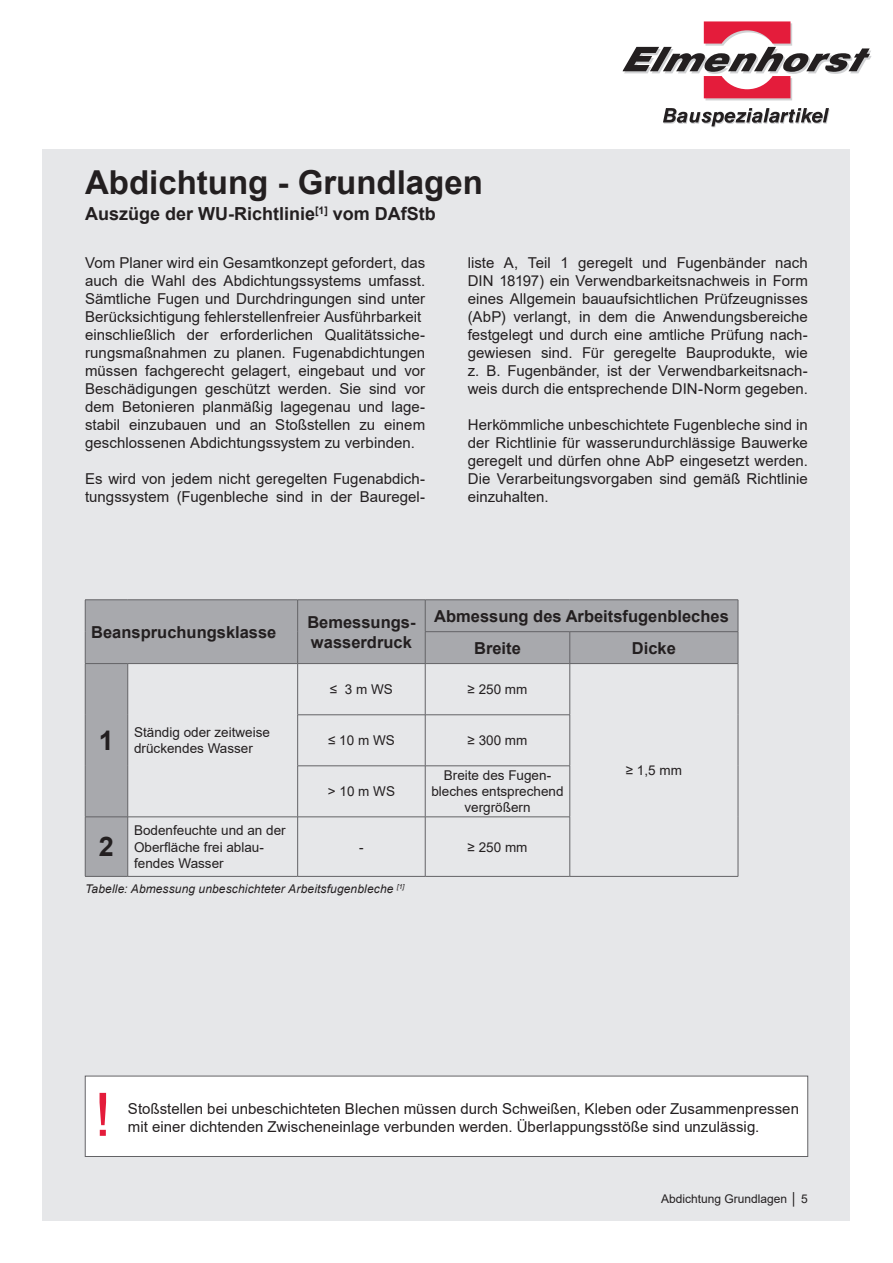
<style>
.page{position:relative;width:893px;height:1263px;background:#fff}
.page>*{position:absolute;margin:0;border:0;box-sizing:border-box;transform-origin:0 0}
.t1{font:60px "Arial";color:#e41c3b}
.t2{font:700 33px "Arial";color:#231f20}
.t3{font:700 27px "Arial";color:#231f20}
.t4{font:700 18px "Arial";color:#231f20}
.t5{font:700 16.5px/19.8px "Arial";color:#231f20}
.t6{font:15px/18px "Arial";letter-spacing:.005em;color:#231f20}
.t7{font:13.5px/16.2px "Arial";color:#231f20}
.t8{font:italic 12px "Arial";letter-spacing:.01em;color:#231f20}
.t9{font:12px "Arial";color:#231f20}
</style>
<div class="page">
<div style="left:43px;top:149px;width:807px;height:1071px;background:#e6e7e9"></div>
<svg style="left:663px;top:108px;width:167px;height:20px"></svg>
<svg style="left:622px;top:21px;width:250px;height:79px"></svg>
<svg style="left:86px;top:600px;width:652px;height:276px"></svg>
<hr style="left:85px;top:599px;width:43px;height:1px;background:#636366">
<hr style="left:85px;top:600px;width:1px;height:32px;background:#636366">
<hr style="left:128px;top:599px;width:170px;height:1px;background:#636366">
<hr style="left:298px;top:599px;width:127px;height:1px;background:#636366">
<hr style="left:297px;top:600px;width:1px;height:32px;background:#636366">
<hr style="left:85px;top:632px;width:1px;height:31px;background:#636366">
<hr style="left:297px;top:632px;width:1px;height:31px;background:#636366">
<hr style="left:85px;top:663px;width:43px;height:1px;background:#636366">
<hr style="left:128px;top:663px;width:170px;height:1px;background:#636366">
<hr style="left:298px;top:663px;width:127px;height:1px;background:#636366">
<hr style="left:425px;top:599px;width:145px;height:1px;background:#636366">
<hr style="left:425px;top:600px;width:1px;height:31px;background:#636366">
<hr style="left:570px;top:599px;width:168px;height:1px;background:#636366">
<hr style="left:738px;top:600px;width:1px;height:31px;background:#636366">
<hr style="left:425px;top:631px;width:145px;height:1px;background:#636366">
<hr style="left:425px;top:632px;width:1px;height:31px;background:#636366">
<hr style="left:570px;top:631px;width:168px;height:1px;background:#636366">
<hr style="left:570px;top:632px;width:1px;height:31px;background:#636366">
<hr style="left:738px;top:632px;width:1px;height:31px;background:#636366">
<hr style="left:425px;top:663px;width:145px;height:1px;background:#636366">
<hr style="left:570px;top:663px;width:168px;height:1px;background:#636366">
<hr style="left:85px;top:664px;width:1px;height:51px;background:#636366">
<hr style="left:85px;top:715px;width:1px;height:51px;background:#636366">
<hr style="left:85px;top:766px;width:1px;height:51px;background:#636366">
<hr style="left:85px;top:816px;width:43px;height:1px;background:#636366">
<hr style="left:85px;top:817px;width:1px;height:59px;background:#636366">
<hr style="left:85px;top:876px;width:43px;height:1px;background:#636366">
<hr style="left:127px;top:664px;width:1px;height:51px;background:#636366">
<hr style="left:127px;top:715px;width:1px;height:51px;background:#636366">
<hr style="left:127px;top:766px;width:1px;height:51px;background:#636366">
<hr style="left:297px;top:664px;width:1px;height:51px;background:#636366">
<hr style="left:425px;top:664px;width:1px;height:51px;background:#636366">
<hr style="left:570px;top:664px;width:1px;height:51px;background:#636366">
<hr style="left:738px;top:664px;width:1px;height:51px;background:#636366">
<hr style="left:738px;top:715px;width:1px;height:51px;background:#636366">
<hr style="left:738px;top:766px;width:1px;height:51px;background:#636366">
<hr style="left:738px;top:817px;width:1px;height:59px;background:#636366">
<hr style="left:570px;top:876px;width:168px;height:1px;background:#636366">
<hr style="left:297px;top:714px;width:128px;height:1px;background:#636366">
<hr style="left:297px;top:715px;width:1px;height:51px;background:#636366">
<hr style="left:425px;top:714px;width:145px;height:1px;background:#636366">
<hr style="left:425px;top:715px;width:1px;height:51px;background:#636366">
<hr style="left:570px;top:715px;width:1px;height:51px;background:#636366">
<hr style="left:297px;top:765px;width:128px;height:1px;background:#636366">
<hr style="left:297px;top:766px;width:1px;height:51px;background:#636366">
<hr style="left:425px;top:765px;width:145px;height:1px;background:#636366">
<hr style="left:425px;top:766px;width:1px;height:51px;background:#636366">
<hr style="left:570px;top:766px;width:1px;height:51px;background:#636366">
<hr style="left:128px;top:816px;width:170px;height:1px;background:#636366">
<hr style="left:127px;top:817px;width:1px;height:59px;background:#636366">
<hr style="left:298px;top:816px;width:127px;height:1px;background:#636366">
<hr style="left:297px;top:817px;width:1px;height:59px;background:#636366">
<hr style="left:425px;top:816px;width:145px;height:1px;background:#636366">
<hr style="left:425px;top:817px;width:1px;height:59px;background:#636366">
<hr style="left:570px;top:817px;width:1px;height:59px;background:#636366">
<hr style="left:128px;top:876px;width:170px;height:1px;background:#636366">
<hr style="left:298px;top:876px;width:127px;height:1px;background:#636366">
<hr style="left:425px;top:876px;width:145px;height:1px;background:#636366">
<div style="left:85px;top:1076px;width:723px;height:80px;background:#fff"></div>
<div style="left:85px;top:1076px;width:723px;height:81px;border:1px solid #636366"></div>
<h2 class="t2" style="left:85px;top:159px;width:399px">Abdichtung - Grundlagen</h2>
<p class="t4" style="left:85px;top:201px;width:352px">Auszüge der WU-Richtlinie<sup>[1]</sup> vom DAfStb</p>
<p class="t6" style="left:85px;top:253px;width:342px">Vom Planer wird ein Gesamtkonzept gefordert, das auch die Wahl des Abdichtungssystems umfasst.<br>Sämtliche Fugen und Durchdringungen sind unter Berücksichtigung fehlerstellenfreier Ausführbarkeit einschließlich der erforderlichen Qualitätssiche&shy;rungsmaßnahmen zu planen. Fugenabdichtungen müssen fachgerecht gelagert, eingebaut und vor Beschädigungen geschützt werden. Sie sind vor dem Betonieren planmäßig lagegenau und lage&shy;stabil einzubauen und an Stoßstellen zu einem geschlossenen Abdichtungssystem zu verbinden.</p>
<p class="t6" style="left:85px;top:469px;width:342px">Es wird von jedem nicht geregelten Fugenabdich&shy;tungssystem (Fugenbleche sind in der Bauregel-</p>
<p class="t6" style="left:468px;top:253px;width:342px;text-align:justify">liste A, Teil 1 geregelt und Fugenbänder nach DIN 18197) ein Verwendbarkeitsnachweis in Form eines Allgemein bauaufsichtlichen Prüfzeugnisses (AbP) verlangt, in dem die Anwendungsbereiche festgelegt und durch eine amtliche Prüfung nach&shy;gewiesen sind. Für geregelte Bauprodukte, wie z. B. Fugenbänder, ist der Verwendbarkeitsnach&shy;weis durch die entsprechende DIN-Norm gegeben.</p>
<p class="t6" style="left:468px;top:415px;width:342px;text-align:justify">Herkömmliche unbeschichtete Fugenbleche sind in der Richtlinie für wasserundurchlässige Bauwerke geregelt und dürfen ohne AbP eingesetzt werden.<br>Die Verarbeitungsvorgaben sind gemäß Richtlinie einzuhalten.</p>
<p class="t5" style="left:91px;top:622px;width:187px">Beanspruchungsklasse</p>
<p class="t5" style="left:307px;top:612px;width:110px">Bemessungs&shy;wasserdruck</p>
<p class="t5" style="left:474px;top:600px;width:256px;line-height:32px;text-indent:-40px">Abmessung des Arbeitsfugenbleches<br>Breite</p>
<p class="t5" style="left:632px;top:638px;width:46px">Dicke</p>
<h3 class="t3" style="left:99px;top:722px;width:17px">1</h3>
<p class="t7" style="left:134px;top:724px;width:137px">Ständig oder zeitweise drückendes Wasser</p>
<p class="t7" style="left:330px;top:681px;width:64px">≤ 3 m WS</p>
<p class="t7" style="left:468px;top:681px;width:61px">≥ 250 mm</p>
<p class="t7" style="left:328px;top:732px;width:68px">≤ 10 m WS</p>
<p class="t7" style="left:468px;top:732px;width:61px">≥ 300 mm</p>
<p class="t7" style="left:328px;top:783px;width:69px">&gt; 10 m WS</p>
<p class="t7" style="left:431px;top:767px;width:134px;text-align:center">Breite des Fugen&shy;bleches entsprechend vergrößern</p>
<h3 class="t3" style="left:99px;top:828px;width:17px">2</h3>
<p class="t7" style="left:134px;top:822px;width:153px">Bodenfeuchte und an der<br>Oberfläche frei ablau&shy;fendes Wasser</p>
<p class="t7" style="left:359px;top:839px;width:6px">-</p>
<p class="t7" style="left:468px;top:839px;width:61px">≥ 250 mm</p>
<p class="t8" style="left:85px;top:881px;width:321px">Tabelle: Abmessung unbeschichteter Arbeitsfugenbleche <sup>[1]</sup></p>
<p class="t7" style="left:626px;top:762px;width:58px">≥ 1,5 mm</p>
<h1 class="t1" style="left:94px;top:1073px;width:18px">!</h1>
<p class="t6" style="left:128px;top:1099px;width:673px">Stoßstellen bei unbeschichteten Blechen müssen durch Schweißen, Kleben oder Zusammenpressen</p>
<p class="t6" style="left:128px;top:1117px;width:633px">mit einer dichtenden Zwischeneinlage verbunden werden. Überlappungsstöße sind unzulässig.</p>
<p class="t9" style="left:661px;top:1191px;width:148px">Abdichtung Grundlagen │ 5</p>
</div>
